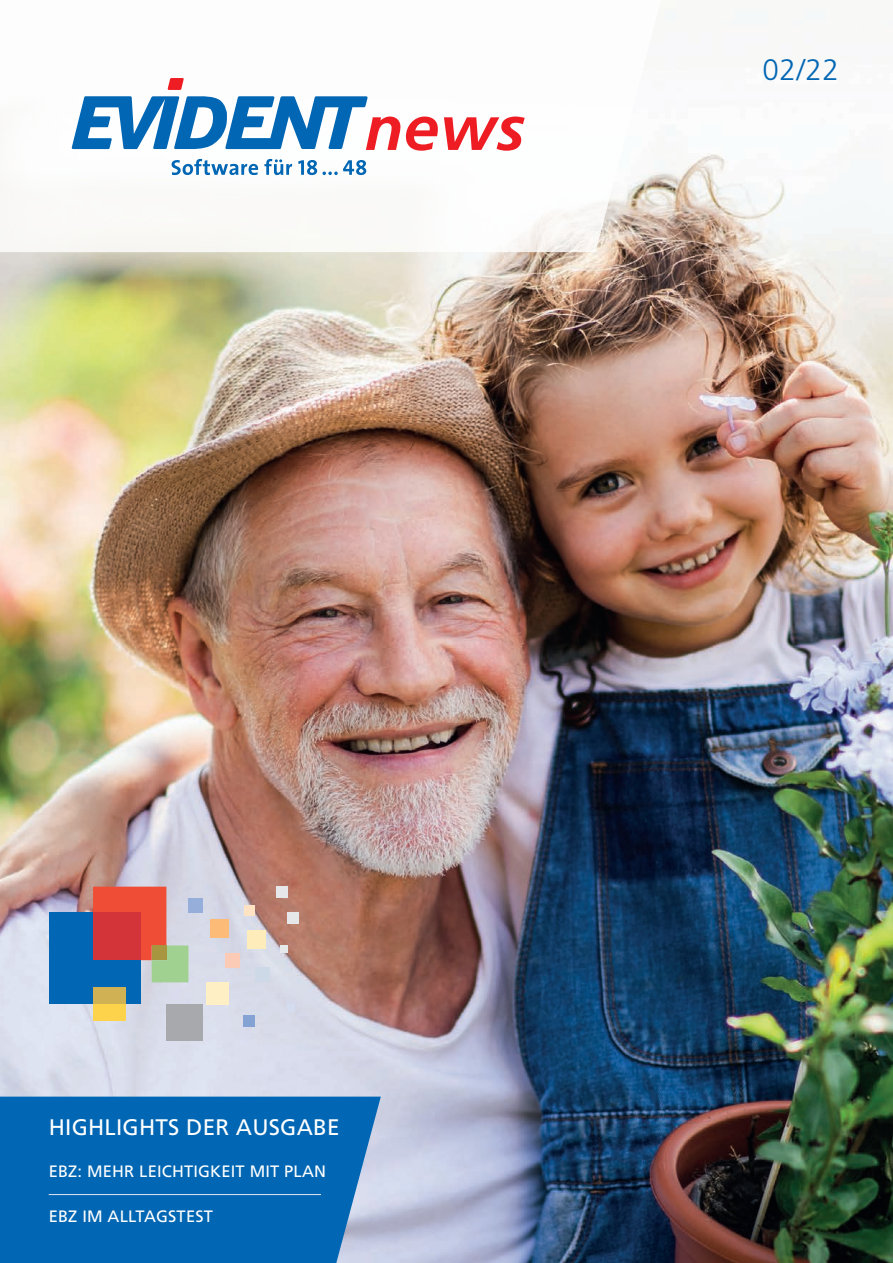
<style>
.page{position:relative;width:893px;height:1263px;background:#fff}
.page>*{position:absolute;margin:0;border:0;box-sizing:border-box;transform-origin:0 0}
.t1{font:italic 700 63.3px "Frutiger";color:#ee1d23}
.t2{font:300 29.7px "Frutiger";color:#0166b3}
.t3{font:22.5px "Frutiger";letter-spacing:.01em;color:#fff}
.t4{font:16.5px "Frutiger";letter-spacing:.01em;color:#fff}
</style>
<div class="page">
<img style="left:0;top:153px;width:893px;height:1110px">
<svg style="left:0;top:87px;width:668px;height:165px"></svg>
<svg style="left:0;top:1096px;width:381px;height:167px;background:#0d6cb5"></svg>
<hr style="left:49px;top:1194px;width:272px;height:1px;background:#e1e8f5">
<svg style="left:168px;top:78px;width:16px;height:12px"></svg>
<svg style="left:72px;top:96px;width:295px;height:53px"></svg>
<svg style="left:172px;top:159px;width:86px;height:16px"></svg>
<svg style="left:264px;top:159px;width:28px;height:16px"></svg>
<svg style="left:298px;top:160px;width:68px;height:15px"></svg>
<div style="left:49px;top:912px;width:91px;height:92px;background:#0166b3"></div>
<div style="left:93px;top:1004px;width:33px;height:17px;background:#fed34c"></div>
<div style="left:93px;top:987px;width:33px;height:17px;background:#d0b154"></div>
<div style="left:166px;top:1004px;width:37px;height:37px;background:#a8a9ad"></div>
<svg style="left:93px;top:887px;width:95px;height:95px;background:#bc716e"></svg>
<div style="left:152px;top:945px;width:14px;height:15px;background:#a89540"></div>
<div style="left:207px;top:982px;width:22px;height:22px;background:#feefc5"></div>
<div style="left:211px;top:920px;width:18px;height:18px;background:#fcbc77"></div>
<div style="left:188px;top:898px;width:15px;height:14px;background:#96afda"></div>
<div style="left:247px;top:931px;width:19px;height:18px;background:#feecba"></div>
<div style="left:225px;top:953px;width:15px;height:14px;background:#fccbb6"></div>
<div style="left:255px;top:967px;width:14px;height:15px;background:#ced9e7"></div>
<div style="left:288px;top:912px;width:11px;height:11px;background:#e6e7e9"></div>
<div style="left:244px;top:905px;width:11px;height:11px;background:#fee2c3"></div>
<div style="left:277px;top:887px;width:11px;height:11px;background:#e6e7e9"></div>
<div style="left:244px;top:1015px;width:11px;height:11px;background:#84a2d4"></div>
<div style="left:288px;top:1004px;width:7px;height:8px;background:#d4ddef"></div>
<div style="left:280px;top:945px;width:8px;height:8px;background:#e6e7e9"></div>
<h1 class="t1" style="left:365px;top:91px;width:162px">news</h1>
<h2 class="t2" style="left:763px;top:55px;width:78px">02/22</h2>
<h3 class="t3" style="left:49px;top:1118px;width:292px">HIGHLIGHTS DER AUSGABE</h3>
<p class="t4" style="left:49px;top:1164px;width:279px">EBZ: MEHR LEICHTIGKEIT MIT PLAN</p>
<p class="t4" style="left:49px;top:1209px;width:166px">EBZ IM ALLTAGSTEST</p>
</div>
